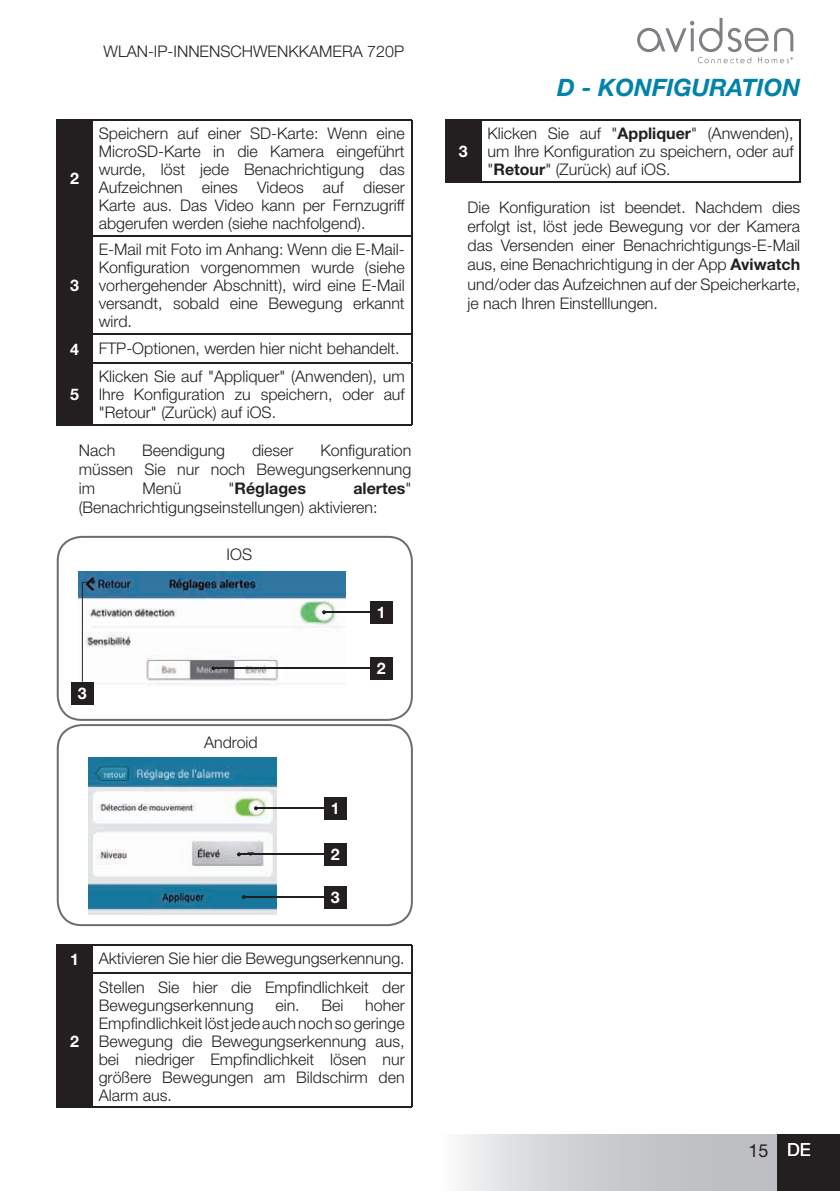
<style>
.page{position:relative;width:840px;height:1191px;background:#fff}
.page>*{position:absolute;margin:0;border:0;box-sizing:border-box;transform-origin:0 0}
.t1{font:italic 700 24px "Helvetica Neue";color:#0083a9}
.t2{font:18px "Helvetica Neue";color:#231f20}
.t3{font:300 16px/18px "Helvetica Neue";color:#231f20;text-align:justify}
.t4{font:700 16px "Helvetica Neue";color:#fff}
.t5{font:700 16px "Helvetica Neue";color:#231f20}
.s1{font-weight:700;color:#fff}
.s2{font-weight:700}
.s3{font-weight:300}
.s4{color:#fff}
</style>
<div class="page">
<div style="left:431px;top:1134px;width:346px;height:57px;background:linear-gradient(to right,#f2f2f3,#b1b3b6)"></div>
<div style="left:777px;top:1134px;width:62px;height:57px;background:#231f20"></div>
<svg style="left:637px;top:18px;width:155px;height:45px"></svg>
<hr style="left:92px;top:119px;width:320px;height:1px;background:#231f20">
<hr style="left:411px;top:120px;width:1px;height:115px;background:#231f20">
<hr style="left:92px;top:235px;width:320px;height:1px;background:#231f20">
<hr style="left:411px;top:236px;width:1px;height:98px;background:#231f20">
<hr style="left:92px;top:334px;width:320px;height:1px;background:#231f20">
<svg style="left:411px;top:335px;width:1px;height:27px"></svg>
<hr style="left:92px;top:362px;width:320px;height:1px;background:#231f20">
<hr style="left:411px;top:363px;width:1px;height:61px;background:#231f20">
<hr style="left:92px;top:424px;width:320px;height:1px;background:#231f20">
<hr style="left:57px;top:119px;width:35px;height:1px;background:#231f20">
<div style="left:57px;top:120px;width:35px;height:304px;background:#231f20"></div>
<hr style="left:57px;top:362px;width:35px;height:1px;background:#231f20">
<hr style="left:57px;top:363px;width:1px;height:61px;background:#231f20">
<hr style="left:91px;top:363px;width:1px;height:61px;background:#231f20">
<hr style="left:57px;top:424px;width:35px;height:1px;background:#231f20">
<svg style="left:57px;top:536px;width:355px;height:185px"></svg>
<img style="left:79px;top:571px;width:266px;height:116px">
<div style="left:369px;top:601px;width:23px;height:23px;background:#231f20"></div>
<hr style="left:324px;top:612px;width:45px;height:1px;background:#231f20">
<svg style="left:322px;top:610px;width:4px;height:4px"></svg>
<div style="left:369px;top:657px;width:23px;height:23px;background:#231f20"></div>
<hr style="left:213px;top:668px;width:156px;height:1px;background:#231f20">
<svg style="left:211px;top:666px;width:4px;height:4px"></svg>
<div style="left:71px;top:681px;width:22px;height:23px;background:#231f20"></div>
<svg style="left:82px;top:580px;width:13px;height:101px"></svg>
<svg style="left:57px;top:724px;width:355px;height:202px"></svg>
<img style="left:88px;top:757px;width:188px;height:157px">
<div style="left:323px;top:797px;width:23px;height:22px;background:#231f20"></div>
<hr style="left:256px;top:807px;width:67px;height:1px;background:#231f20">
<svg style="left:254px;top:806px;width:4px;height:4px"></svg>
<div style="left:323px;top:843px;width:23px;height:23px;background:#231f20"></div>
<hr style="left:239px;top:854px;width:84px;height:1px;background:#231f20">
<svg style="left:237px;top:852px;width:4px;height:4px"></svg>
<div style="left:323px;top:885px;width:23px;height:23px;background:#231f20"></div>
<hr style="left:244px;top:896px;width:79px;height:1px;background:#231f20">
<svg style="left:242px;top:895px;width:4px;height:4px"></svg>
<hr style="left:92px;top:944px;width:320px;height:1px;background:#231f20">
<svg style="left:411px;top:945px;width:1px;height:27px"></svg>
<hr style="left:92px;top:972px;width:320px;height:1px;background:#231f20">
<hr style="left:411px;top:973px;width:1px;height:134px;background:#231f20">
<hr style="left:92px;top:1107px;width:320px;height:1px;background:#231f20">
<div style="left:57px;top:944px;width:35px;height:163px;background:#231f20"></div>
<hr style="left:57px;top:972px;width:35px;height:1px;background:#231f20">
<hr style="left:57px;top:973px;width:1px;height:134px;background:#231f20">
<hr style="left:91px;top:973px;width:1px;height:134px;background:#231f20">
<hr style="left:57px;top:1107px;width:35px;height:1px;background:#231f20">
<div style="left:446px;top:120px;width:34px;height:62px;background:#231f20"></div>
<hr style="left:480px;top:119px;width:320px;height:1px;background:#231f20">
<hr style="left:799px;top:120px;width:1px;height:61px;background:#231f20">
<hr style="left:480px;top:181px;width:320px;height:1px;background:#231f20">
<hr style="left:445px;top:119px;width:35px;height:1px;background:#231f20">
<hr style="left:445px;top:120px;width:1px;height:61px;background:#231f20">
<hr style="left:480px;top:120px;width:1px;height:61px;background:#231f20">
<hr style="left:445px;top:181px;width:35px;height:1px;background:#231f20">
<p class="t3" style="left:103px;top:42px;width:302px">WLAN-IP-INNeNschWeNkkAmerA 720P</p>
<p class="t4" style="left:70px;top:168px;width:10px">2</p>
<p class="t3" style="left:99px;top:124px;width:307px">Speichern auf einer SD-Karte: Wenn eine MicroSD-Karte in die Kamera eingeführt wurde, löst jede Benachrichtigung das Aufzeichnen eines Videos auf dieser Karte aus. Das Video kann per Fernzugriff abgerufen werden (siehe nachfolgend).</p>
<p class="t3" style="left:99px;top:240px;width:307px">E-Mail mit Foto im Anhang: Wenn die E-Mail-Konfiguration vorgenommen wurde (siehe vorhergehender Abschnitt), wird eine E-Mail versandt, sobald eine Bewegung erkannt wird.</p>
<p class="t3" style="left:70px;top:338px;width:331px"><span class="s1">4</span> FTP-Optionen, werden hier nicht behandelt.</p>
<p class="t4" style="left:70px;top:384px;width:10px">5</p>
<p class="t4" style="left:70px;top:276px;width:10px">3</p>
<p class="t3" style="left:99px;top:367px;width:307px">Klicken Sie auf "Appliquer" (Anwenden), um Ihre Konfiguration zu speichern, oder auf "Retour" (Zurück) auf iOS.</p>
<p class="t3" style="left:79px;top:441px;width:38px">Nach</p>
<p class="t3" style="left:142px;top:441px;width:84px">Beendigung</p>
<p class="t3" style="left:252px;top:441px;width:43px">dieser</p>
<p class="t3" style="left:79px;top:440px;width:334px;line-height:19.2px;text-indent:241px">Konfiguration müssen Sie nur noch Bewegungserkennung im</p>
<p class="t3" style="left:79px;top:478px;width:334px;line-height:19.2px;text-indent:274px"><span class="s2">alertes</span>" (Benachrichtigungseinstellungen) aktivieren:</p>
<p class="t3" style="left:142px;top:479px;width:40px">Menü</p>
<p class="t5" style="left:228px;top:478px;width:79px"><span class="s3">"</span>Réglages</p>
<p class="t4" style="left:78px;top:683px;width:10px">3</p>
<p class="t3" style="left:226px;top:545px;width:27px">IOS</p>
<p class="t3" style="left:204px;top:733px;width:55px">Android</p>
<p class="t4" style="left:376px;top:602px;width:10px">1</p>
<p class="t4" style="left:376px;top:658px;width:10px">2</p>
<p class="t4" style="left:330px;top:798px;width:10px">1</p>
<p class="t4" style="left:330px;top:844px;width:10px">2</p>
<p class="t4" style="left:330px;top:887px;width:10px">3</p>
<p class="t3" style="left:70px;top:949px;width:336px"><span class="s1">1</span> Aktivieren Sie hier die Bewegungserkennung.</p>
<p class="t4" style="left:70px;top:1031px;width:10px">2</p>
<p class="t3" style="left:99px;top:977px;width:307px">Stellen Sie hier die Empfindlichkeit der<br>Bewegungserkennung</p>
<p class="t3" style="left:99px;top:995px;width:307px;text-indent:266px">hoher Empfindlichkeit löst jede auch noch so geringe Bewegung die Bewegungserkennung aus, bei niedriger Empfindlichkeit lösen nur größere Bewegungen am Bildschirm den Alarm aus.</p>
<p class="t3" style="left:275px;top:995px;width:26px">ein.</p>
<p class="t3" style="left:321px;top:995px;width:23px">Bei</p>
<h1 class="t1" style="left:557px;top:73px;width:244px">D - KONFIGURATION</h1>
<p class="t3" style="left:487px;top:124px;width:307px">Klicken Sie auf "<span class="s2">Appliquer</span>" (Anwenden), um Ihre Konfiguration zu speichern, oder auf "<span class="s2">Retour</span>" (Zurück) auf iOS.</p>
<p class="t3" style="left:467px;top:197px;width:334px;line-height:19.2px">Die Konfiguration ist beendet. Nachdem dies erfolgt ist, löst jede Bewegung vor der Kamera das Versenden einer Benachrichtigungs-E-Mail aus, eine Benachrichtigung in der App <span class="s2">Aviwatch </span>und/oder das Aufzeichnen auf der Speicherkarte, je nach Ihren Einstelllungen.</p>
<p class="t4" style="left:458px;top:141px;width:10px">3</p>
<p class="t2" style="left:748px;top:1139px;width:64px">15 <span class="s4">DE</span></p>
</div>
